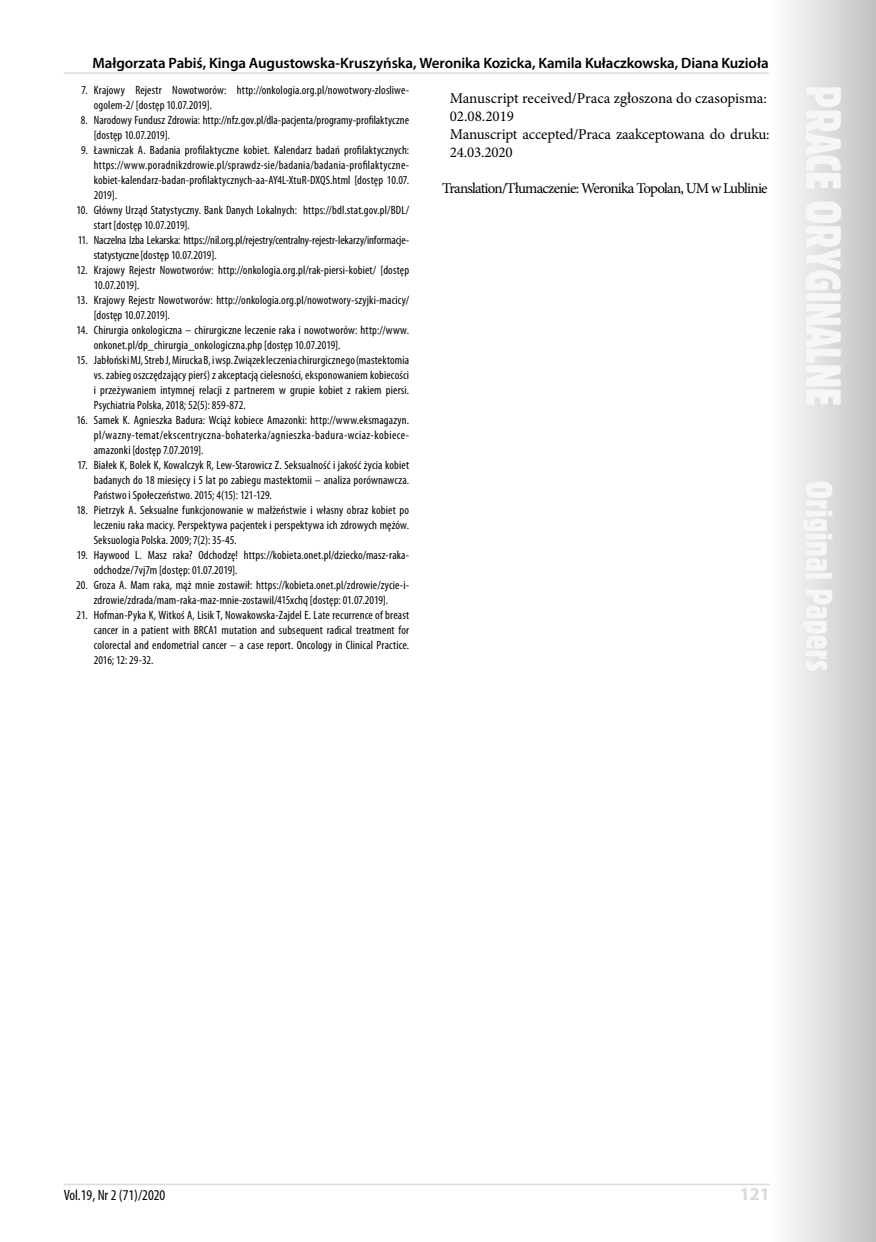
<style>
.page{position:relative;width:876px;height:1242px;background:#fff}
.page>*{position:absolute;margin:0;border:0;box-sizing:border-box;transform-origin:0 0}
.t1{font:700 18px "Myriad Pro";color:#d9dadb}
.t2{font:15px/18px "Minion Pro";letter-spacing:-.01em;color:#000}
.t3{font:600 15px "Myriad Pro";letter-spacing:-.01em;color:#000}
.t4{font:15px "Minion Pro";letter-spacing:-.05em;color:#000}
.t5{font:condensed 15px "Myriad Pro";color:#000}
.t6{font:condensed 12px/15px "Myriad Pro";letter-spacing:.01em;color:#000}
</style>
<div class="page">
<svg style="left:787px;top:0;width:89px;height:1242px"></svg>
<svg style="left:803px;top:87px;width:38px;height:584px"></svg>
<hr style="left:64px;top:1183px;width:706px;height:2px;background:#d9dadb">
<hr style="left:64px;top:72px;width:705px;height:2px;background:#d9dadb">
<p class="t3" style="left:92px;top:53px;width:678px">Małgorzata Pabiś, Kinga Augustowska-Kruszyńska, Weronika Kozicka, Kamila Kułaczkowska, Diana Kuzioła</p>
<p class="t6" style="left:94px;top:82px;width:317px;text-indent:-12px">7. Krajowy Rejestr Nowotworów: http://onkologia.org.pl/nowotwory-zlosliwe&shy;ogolem-2/ [dostęp 10.07.2019].</p>
<p class="t6" style="left:94px;top:112px;width:317px;text-indent:-13px">8. Narodowy Fundusz Zdrowia: http://nfz.gov.pl/dla-pacjenta/programy-profilaktyczne [dostęp 10.07.2019].</p>
<p class="t6" style="left:94px;top:142px;width:317px;text-align:justify;text-indent:-13px">9. Ławniczak A. Badania profilaktyczne kobiet. Kalendarz badań profilaktycznych: https://www.poradnikzdrowie.pl/sprawdz-sie/badania/badania-profilaktyczne&shy;kobiet-kalendarz-badan-profilaktycznych-aa-AY4L-XtuR-DXQS.html [dostęp 10.07.<br>2019].</p>
<p class="t6" style="left:94px;top:202px;width:317px;text-indent:-17px">10. Główny Urząd Statystyczny. Bank Danych Lokalnych: https://bdl.stat.gov.pl/BDL/ start [dostęp 10.07.2019].</p>
<p class="t6" style="left:94px;top:232px;width:317px;text-indent:-16px">11. Naczelna Izba Lekarska: https://nil.org.pl/rejestry/centralny-rejestr-lekarzy/informacje&shy;statystyczne [dostęp 10.07.2019].</p>
<p class="t6" style="left:94px;top:262px;width:317px;text-indent:-17px">12. Krajowy Rejestr Nowotworów: http://onkologia.org.pl/rak-piersi-kobiet/ [dostęp<br>10.07.2019].</p>
<p class="t6" style="left:94px;top:292px;width:317px;text-indent:-17px">13. Krajowy Rejestr Nowotworów: http://onkologia.org.pl/nowotwory-szyjki-macicy/ [dostęp 10.07.2019].</p>
<p class="t6" style="left:94px;top:322px;width:317px;text-indent:-17px">14. Chirurgia onkologiczna – chirurgiczne leczenie raka i nowotworów: http://www. onkonet.pl/dp_chirurgia_onkologiczna.php [dostęp 10.07.2019].</p>
<p class="t6" style="left:94px;top:352px;width:317px;text-align:justify;text-indent:-17px">15. Jabłoński MJ, Streb J, Mirucka B, i wsp. Związek leczenia chirurgicznego (mastektomia vs. zabieg oszczędzający pierś) z akceptacją cielesności, eksponowaniem kobiecości i przeżywaniem intymnej relacji z partnerem w grupie kobiet z rakiem piersi.<br>Psychiatria Polska, 2018; 52(5): 859-872.</p>
<p class="t6" style="left:94px;top:412px;width:317px;text-align:justify;text-indent:-17px">16. Samek K. Agnieszka Badura: Wciąż kobiece Amazonki: http://www.eksmagazyn. pl/wazny-temat/ekscentryczna-bohaterka/agnieszka-badura-wciaz-kobiece&shy;amazonki [dostęp 7.07.2019].</p>
<p class="t6" style="left:94px;top:457px;width:317px;text-align:justify;text-indent:-16px">17. Białek K, Bolek K, Kowalczyk R, Lew-Starowicz Z. Seksualność i jakość życia kobiet badanych do 18 miesięcy i 5 lat po zabiegu mastektomii – analiza porównawcza.<br>Państwo i Społeczeństwo. 2015; 4(15): 121-129.</p>
<p class="t6" style="left:94px;top:502px;width:317px;text-align:justify;text-indent:-17px">18. Pietrzyk A. Seksualne funkcjonowanie w małżeństwie i własny obraz kobiet po leczeniu raka macicy. Perspektywa pacjentek i perspektywa ich zdrowych mężów.<br>Seksuologia Polska. 2009; 7(2): 35-45.</p>
<p class="t6" style="left:94px;top:547px;width:317px;text-indent:-17px">19. Haywood L. Masz raka? Odchodzę! https://kobieta.onet.pl/dziecko/masz-raka&shy;odchodze/7vj7m [dostęp: 01.07.2019].</p>
<p class="t6" style="left:76px;top:577px;width:334px;text-align:center">20. Groza A. Mam raka, mąż mnie zostawił: https://kobieta.onet.pl/zdrowie/zycie-i&shy;zdrowie/zdrada/mam-raka-maz-mnie-zostawil/415xchq [dostęp: 01.07.2019].</p>
<p class="t6" style="left:94px;top:607px;width:317px;text-align:justify;text-indent:-17px">21. Hofman-Pyka K, Witkoś A, Lisik T, Nowakowska-Zajdel E. Late recurrence of breast cancer in a patient with BRCA1 mutation and subsequent radical treatment for colorectal and endometrial cancer – a case report. Oncology in Clinical Practice.<br>2016; 12: 29-32.</p>
<p class="t2" style="left:450px;top:89px;width:321px">Manuscript received/Praca zgłoszona do czasopisma:<br>02.08.2019<br>Manuscript accepted/Praca zaakceptowana do druku:<br>24.03.2020</p>
<p class="t4" style="left:442px;top:178px;width:327px">Translation/Tłumaczenie: Weronika Topolan, UM w Lublinie</p>
<p class="t5" style="left:64px;top:1186px;width:103px">Vol.19, Nr 2 (71)/2020</p>
<h1 class="t1" style="left:740px;top:1182px;width:31px">121</h1>
</div>
